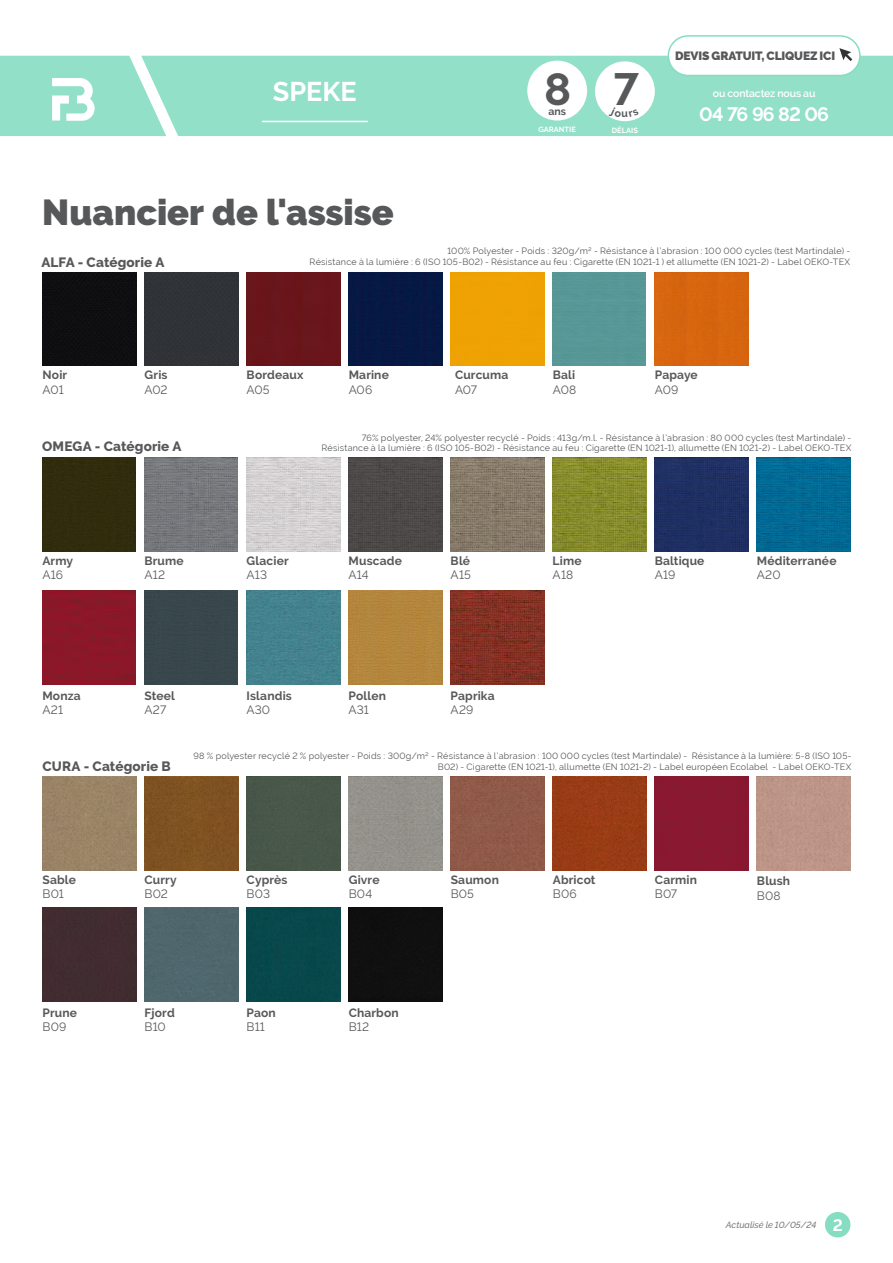
<style>
.page{position:relative;width:893px;height:1263px;background:#fff}
.page>*{position:absolute;margin:0;border:0;box-sizing:border-box;transform-origin:0 0}
.t1{font:700 45px "Raleway";color:#57585a}
.t2{font:900 36px "Raleway";color:#57585a}
.t3{font:700 27px "Raleway";color:#fff}
.t4{font:700 19.5px "Raleway";letter-spacing:-.045em;color:#fff}
.t5{font:800 13.5px "Raleway";letter-spacing:.01em;color:#57585a}
.t6{font:700 12px "Raleway";letter-spacing:.015em;color:#57585a}
.t7{font:12px "Raleway";letter-spacing:.01em;color:#57585a}
.t8{font:900 12px "Raleway";letter-spacing:-.01em;color:#57585a}
.t9{font:600 10.5px "Raleway";letter-spacing:-.01em;color:#fff}
.t10{font:700 10.5px "Raleway";color:#57585a}
.t11{font:9px/10.8px "Raleway";letter-spacing:.02em;color:#57585a;text-align:right}
.t12{font:italic 500 9px "Raleway";color:#787878}
.t13{font:700 7.5px "Raleway";color:#fff}
.s1{font-weight:700;font-style:normal;font-size:16.5px;color:#fff}
</style>
<div class="page">
<div style="left:43px;top:272px;width:93px;height:94px;background:#0f0f11"></div>
<div style="left:145px;top:272px;width:93px;height:94px;background:#2f3237"></div>
<div style="left:247px;top:272px;width:93px;height:94px;background:#69161b"></div>
<div style="left:349px;top:272px;width:93px;height:94px;background:#061843"></div>
<div style="left:451px;top:272px;width:93px;height:94px;background:#efa203"></div>
<div style="left:552px;top:272px;width:94px;height:94px;background:#579897"></div>
<div style="left:655px;top:272px;width:93px;height:94px;background:#d7650f"></div>
<div style="left:42px;top:458px;width:94px;height:93px;background:#302c0d"></div>
<img style="left:655px;top:458px;width:93px;height:93px">
<img style="left:349px;top:458px;width:93px;height:93px">
<div style="left:144px;top:591px;width:94px;height:93px;background:#38474c"></div>
<img style="left:144px;top:458px;width:94px;height:93px">
<img style="left:757px;top:458px;width:93px;height:93px">
<img style="left:451px;top:458px;width:93px;height:93px">
<div style="left:246px;top:591px;width:94px;height:93px;background:#43828e"></div>
<div style="left:349px;top:591px;width:93px;height:93px;background:#b4863d"></div>
<img style="left:451px;top:591px;width:93px;height:93px">
<img style="left:246px;top:458px;width:94px;height:93px">
<img style="left:42px;top:591px;width:94px;height:93px">
<img style="left:553px;top:458px;width:93px;height:93px">
<div style="left:43px;top:777px;width:93px;height:93px;background:#9a8466"></div>
<div style="left:145px;top:777px;width:93px;height:93px;background:#7f5221"></div>
<div style="left:757px;top:777px;width:93px;height:93px;background:#bc9587"></div>
<div style="left:349px;top:777px;width:93px;height:93px;background:#94928b"></div>
<div style="left:145px;top:908px;width:93px;height:93px;background:#4f676c"></div>
<div style="left:247px;top:908px;width:93px;height:93px;background:#08484b"></div>
<div style="left:349px;top:908px;width:93px;height:93px;background:#101010"></div>
<img style="left:553px;top:777px;width:93px;height:93px">
<div style="left:247px;top:777px;width:93px;height:93px;background:#475749"></div>
<div style="left:43px;top:908px;width:93px;height:93px;background:#412c30"></div>
<div style="left:451px;top:777px;width:93px;height:93px;background:#8f5a49"></div>
<div style="left:655px;top:777px;width:93px;height:93px;background:#891830"></div>
<div style="left:0;top:56px;width:893px;height:80px;background:#92e0c8"></div>
<hr style="left:262px;top:121px;width:106px;height:1px;background:#fff">
<div style="left:825px;top:1212px;width:25px;height:25px;background:#86ddc2;border-radius:50%"></div>
<svg style="left:52px;top:78px;width:43px;height:43px"></svg>
<div style="left:527px;top:61px;width:60px;height:59px;background:#fff;border-radius:50%"></div>
<div style="left:595px;top:61px;width:60px;height:60px;background:#fff;border-radius:50%"></div>
<div style="left:668px;top:36px;width:192px;height:39px;background:#fff;border-radius:20px"></div>
<div style="left:668px;top:35px;width:193px;height:41px;border:2px solid #86ddc2;border-radius:20px"></div>
<svg style="left:839px;top:48px;width:13px;height:13px"></svg>
<h3 class="t3" style="left:273px;top:76px;width:85px">SPEKE</h3>
<h1 class="t1" style="left:544px;top:63px;width:29px">8</h1>
<p class="t10" style="left:548px;top:105px;width:19px">ans</p>
<p class="t13" style="left:538px;top:125px;width:39px">GARANTIE</p>
<h1 class="t1" style="left:614px;top:64px;width:27px">7</h1>
<p class="t13" style="left:612px;top:126px;width:28px">DÉLAIS</p>
<h3 class="t8" style="left:675px;top:49px;width:162px">DEVIS GRATUIT, CLIQUEZ ICI</h3>
<p class="t9" style="left:713px;top:88px;width:104px">ou contactez nous au</p>
<h3 class="t4" style="left:699px;top:103px;width:131px">04 76 96 82 06</h3>
<h2 class="t2" style="left:42px;top:192px;width:353px">Nuancier de l'assise</h2>
<h3 class="t5" style="left:41px;top:255px;width:125px">ALFA - Catégorie A</h3>
<p class="t11" style="left:310px;top:246px;width:542px">100% Polyester - Poids : 320g/m² - Résistance à l’abrasion : 100 000 cycles (test Martindale) -<br>Résistance à la lumière : 6 (ISO 105-B02) - Résistance au feu : Cigarette (EN 1021-1 ) et allumette (EN 1021-2) - Label OEKO-TEX</p>
<h3 class="t6" style="left:43px;top:368px;width:26px">Noir</h3>
<h3 class="t7" style="left:43px;top:383px;width:23px">A01</h3>
<h3 class="t6" style="left:145px;top:368px;width:24px">Gris</h3>
<h3 class="t7" style="left:145px;top:383px;width:25px">A02</h3>
<h3 class="t6" style="left:247px;top:368px;width:58px">Bordeaux</h3>
<h3 class="t7" style="left:247px;top:383px;width:25px">A05</h3>
<h3 class="t6" style="left:349px;top:368px;width:42px">Marine</h3>
<h3 class="t7" style="left:349px;top:383px;width:25px">A06</h3>
<h3 class="t6" style="left:455px;top:368px;width:55px">Curcuma</h3>
<h3 class="t7" style="left:455px;top:383px;width:24px">A07</h3>
<h3 class="t6" style="left:553px;top:368px;width:24px">Bali</h3>
<h3 class="t7" style="left:553px;top:383px;width:25px">A08</h3>
<h3 class="t6" style="left:655px;top:368px;width:44px">Papaye</h3>
<h3 class="t7" style="left:655px;top:383px;width:25px">A09</h3>
<h3 class="t5" style="left:42px;top:438px;width:141px">OMEGA - Catégorie A</h3>
<p class="t11" style="left:322px;top:432px;width:531px">76% polyester, 24% polyester recyclé - Poids : 413g/m.l. - Résistance à l’abrasion : 80 000 cycles (test Martindale) -<br>Résistance à la lumière : 6 (ISO 105-B02) - Résistance au feu : Cigarette (EN 1021-1), allumette (EN 1021-2) - Label OEKO-TEX</p>
<h3 class="t6" style="left:42px;top:554px;width:32px">Army</h3>
<h3 class="t7" style="left:42px;top:568px;width:22px">A16</h3>
<h3 class="t6" style="left:42px;top:689px;width:40px">Monza</h3>
<h3 class="t7" style="left:42px;top:703px;width:22px">A21</h3>
<h3 class="t6" style="left:144px;top:554px;width:41px">Brume</h3>
<h3 class="t7" style="left:144px;top:568px;width:22px">A12</h3>
<h3 class="t6" style="left:144px;top:689px;width:32px">Steel</h3>
<h3 class="t7" style="left:144px;top:703px;width:23px">A27</h3>
<h3 class="t6" style="left:246px;top:554px;width:44px">Glacier</h3>
<h3 class="t7" style="left:246px;top:568px;width:22px">A13</h3>
<h3 class="t6" style="left:246px;top:689px;width:47px">Islandis</h3>
<h3 class="t7" style="left:246px;top:703px;width:25px">A30</h3>
<h3 class="t6" style="left:349px;top:554px;width:55px">Muscade</h3>
<h3 class="t7" style="left:349px;top:568px;width:22px">A14</h3>
<h3 class="t6" style="left:349px;top:689px;width:39px">Pollen</h3>
<h3 class="t7" style="left:349px;top:703px;width:22px">A31</h3>
<h3 class="t6" style="left:451px;top:554px;width:21px">Blé</h3>
<h3 class="t7" style="left:451px;top:568px;width:22px">A15</h3>
<h3 class="t6" style="left:451px;top:689px;width:46px">Paprika</h3>
<h3 class="t7" style="left:451px;top:703px;width:24px">A29</h3>
<h3 class="t6" style="left:553px;top:554px;width:30px">Lime</h3>
<h3 class="t7" style="left:553px;top:568px;width:22px">A18</h3>
<h3 class="t6" style="left:655px;top:554px;width:51px">Baltique</h3>
<h3 class="t7" style="left:655px;top:568px;width:22px">A19</h3>
<h3 class="t6" style="left:757px;top:554px;width:81px">Méditerranée</h3>
<h3 class="t7" style="left:757px;top:568px;width:25px">A20</h3>
<h3 class="t5" style="left:43px;top:758px;width:130px">CURA - Catégorie B</h3>
<p class="t11" style="left:194px;top:750px;width:659px">98 % polyester recyclé 2 % polyester - Poids : 300g/m² - Résistance à l’abrasion : 100 000 cycles (test Martindale) - Résistance à la lumière: 5-8 (ISO 105-<br>B02) - Cigarette (EN 1021-1), allumette (EN 1021-2) - Label européen Ecolabel - Label OEKO-TEX</p>
<h3 class="t6" style="left:43px;top:873px;width:35px">Sable</h3>
<h3 class="t7" style="left:43px;top:887px;width:23px">B01</h3>
<h3 class="t6" style="left:43px;top:1005px;width:36px">Prune</h3>
<h3 class="t7" style="left:43px;top:1020px;width:25px">B09</h3>
<h3 class="t6" style="left:145px;top:873px;width:34px">Curry</h3>
<h3 class="t7" style="left:145px;top:887px;width:25px">B02</h3>
<h3 class="t6" style="left:145px;top:1005px;width:32px">Fjord</h3>
<h3 class="t7" style="left:145px;top:1020px;width:23px">B10</h3>
<h3 class="t6" style="left:247px;top:873px;width:42px">Cyprès</h3>
<h3 class="t7" style="left:247px;top:887px;width:25px">B03</h3>
<h3 class="t6" style="left:247px;top:1005px;width:31px">Paon</h3>
<h3 class="t7" style="left:247px;top:1020px;width:20px">B11</h3>
<h3 class="t6" style="left:349px;top:873px;width:32px">Givre</h3>
<h3 class="t7" style="left:349px;top:887px;width:25px">B04</h3>
<h3 class="t6" style="left:349px;top:1005px;width:52px">Charbon</h3>
<h3 class="t7" style="left:349px;top:1020px;width:22px">B12</h3>
<h3 class="t6" style="left:451px;top:873px;width:50px">Saumon</h3>
<h3 class="t7" style="left:451px;top:887px;width:25px">B05</h3>
<h3 class="t6" style="left:553px;top:873px;width:44px">Abricot</h3>
<h3 class="t7" style="left:553px;top:887px;width:25px">B06</h3>
<h3 class="t6" style="left:655px;top:873px;width:44px">Carmin</h3>
<h3 class="t7" style="left:655px;top:887px;width:24px">B07</h3>
<h3 class="t6" style="left:757px;top:874px;width:35px">Blush</h3>
<h3 class="t7" style="left:757px;top:889px;width:25px">B08</h3>
<p class="t12" style="left:726px;top:1219px;width:118px">Actualisé le 10/05/24 <span class="s1">2</span></p>
</div>
